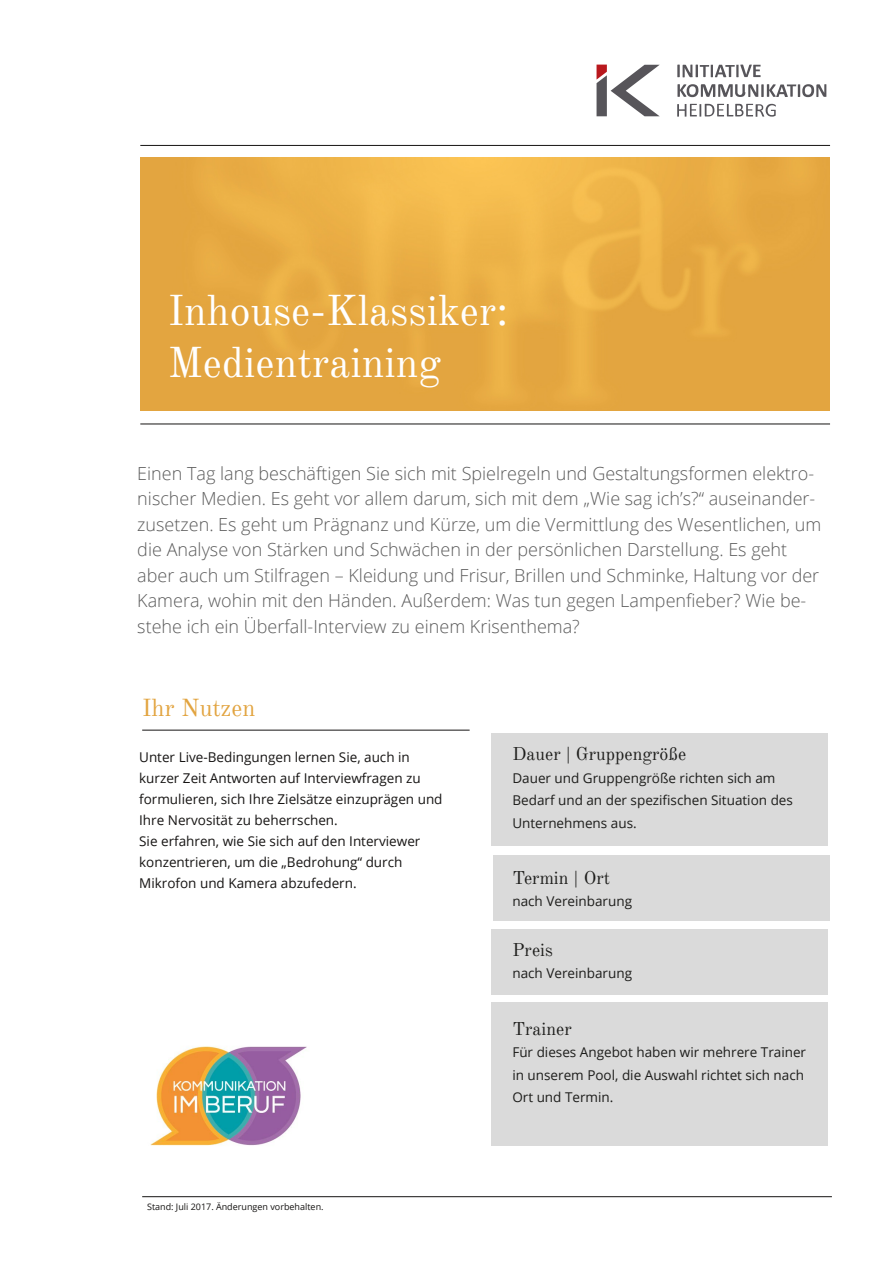
<style>
.page{position:relative;width:893px;height:1263px;background:#fff}
.page>*{position:absolute;margin:0;border:0;box-sizing:border-box;transform-origin:0 0}
.t1{font:42px/52.5px "Old Standard TT";color:#fff}
.t2{font:24px "Old Standard TT";color:#e2a440}
.t3{font:300 18px/25.5px "Open Sans";color:#5b5b5b}
.t4{font:18px "Old Standard TT";color:#1d1d1b}
.t5{font:13.5px/21px "Open Sans";color:#161413}
.t6{font:13.5px/22.5px "Open Sans";color:#1d1d1b}
.t7{font:9px "Open Sans";color:#161413}
</style>
<div class="page">
<svg style="left:597px;top:65px;width:62px;height:51px"></svg>
<svg style="left:677px;top:65px;width:83px;height:13px"></svg>
<svg style="left:677px;top:84px;width:149px;height:13px"></svg>
<svg style="left:677px;top:104px;width:99px;height:13px"></svg>
<hr style="left:140px;top:145px;width:690px;height:1px;background:#161413">
<hr style="left:142px;top:1196px;width:690px;height:1px;background:#161413">
<hr style="left:140px;top:424px;width:690px;height:1px;background:#161413">
<img style="left:140px;top:157px;width:689px;height:253px">
<div style="left:492px;top:1003px;width:336px;height:143px;background:#dadada"></div>
<div style="left:492px;top:929px;width:336px;height:66px;background:#dadada"></div>
<div style="left:493px;top:855px;width:337px;height:66px;background:#dadada"></div>
<div style="left:492px;top:734px;width:336px;height:112px;background:#dadada"></div>
<hr style="left:142px;top:730px;width:328px;height:1px;background:#161413">
<img style="left:150px;top:1046px;width:157px;height:100px">
<h1 class="t1" style="left:168px;top:285px;width:342px">Inhouse-Klassiker:<br>Medientraining</h1>
<p class="t3" style="left:137px;top:460px;width:685px">Einen Tag lang beschäftigen Sie sich mit Spielregeln und Gestaltungsformen elektro&shy;nischer Medien. Es geht vor allem darum, sich mit dem „Wie sag ich’s?“ auseinander&shy;zusetzen. Es geht um Prägnanz und Kürze, um die Vermittlung des Wesentlichen, um die Analyse von Stärken und Schwächen in der persönlichen Darstellung. Es geht aber auch um Stilfragen – Kleidung und Frisur, Brillen und Schminke, Haltung vor der Kamera, wohin mit den Händen. Außerdem: Was tun gegen Lampenfieber? Wie be&shy;stehe ich ein Überfall-Interview zu einem Krisenthema?</p>
<h2 class="t2" style="left:142px;top:693px;width:115px">Ihr Nutzen</h2>
<p class="t5" style="left:139px;top:746px;width:305px">Unter Live-Bedingungen lernen Sie, auch in kurzer Zeit Antworten auf Interviewfragen zu formulieren, sich Ihre Zielsätze einzuprägen und Ihre Nervosität zu beherrschen.<br>Sie erfahren, wie Sie sich auf den Interviewer konzentrieren, um die „Bedrohung“ durch Mikrofon und Kamera abzufedern.</p>
<p class="t4" style="left:512px;top:743px;width:175px">Dauer | Gruppengröße</p>
<p class="t6" style="left:512px;top:766px;width:282px">Dauer und Gruppengröße richten sich am<br>Bedarf und an der spezifischen Situation des<br>Unternehmens aus.</p>
<p class="t4" style="left:512px;top:867px;width:99px">Termin | Ort</p>
<p class="t6" style="left:512px;top:890px;width:121px">nach Vereinbarung</p>
<p class="t4" style="left:512px;top:939px;width:42px">Preis</p>
<p class="t6" style="left:512px;top:962px;width:121px">nach Vereinbarung</p>
<p class="t7" style="left:147px;top:1200px;width:178px">Stand: Juli 2017. Änderungen vorbehalten.</p>
<p class="t4" style="left:512px;top:1018px;width:61px">Trainer</p>
<p class="t6" style="left:512px;top:1041px;width:295px">Für dieses Angebot haben wir mehrere Trainer in unserem Pool, die Auswahl richtet sich nach<br>Ort und Termin.</p>
</div>
